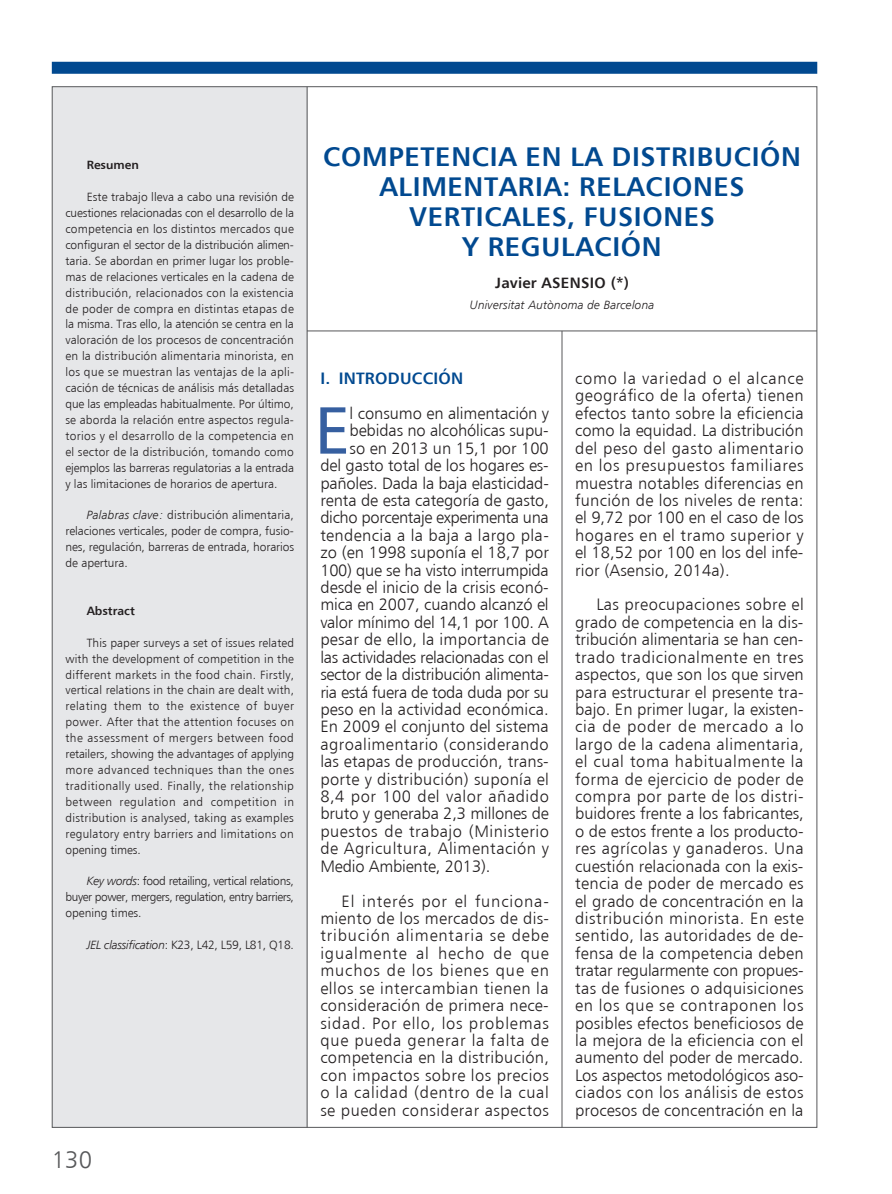
<style>
.page{position:relative;width:892px;height:1194px;background:#fff}
.page>*{position:absolute;margin:0;border:0;box-sizing:border-box;transform-origin:0 0}
.t1{font:66.6px "Humanist 777 BT Roman B";color:#365fa0}
.t2{font:27px "Humanist 777 BT Bold B";letter-spacing:.025em;color:#014990}
.t3{font:24px "Humanist 777 BT Light B";color:#57585a}
.t4{font:16.5px/17.4px "Humanist 777 BT Light B";letter-spacing:.005em;color:#231f20;text-align:justify}
.t5{font:16.5px "Humanist 777 BT Light B";letter-spacing:.03em;color:#231f20}
.t6{font:16.5px "Humanist 777 BT Light B";letter-spacing:-.02em;color:#231f20}
.t7{font:16.5px "Humanist 777 BT Light B";letter-spacing:-.015em;color:#231f20}
.t8{font:16.5px "Humanist 777 BT Bold B";color:#014990}
.t9{font:15px "Humanist 777 BT Bold B";letter-spacing:.01em;color:#231f20}
.t10{font:12px/15.9px "Humanist 777 BT Light B";color:#231f20;text-align:justify}
.t11{font:12px "Humanist 777 BT Light B";letter-spacing:-.02em;color:#231f20}
.t12{font:12px "Humanist 777 BT Light Italic B";letter-spacing:.01em;color:#231f20}
.t13{font:12px "Humanist 777 BT Bold B";color:#231f20}
.s1{font-family:"Humanist 777 BT Light Italic B"}
</style>
<div class="page">
<div style="left:52px;top:87px;width:255px;height:1040px;background:#e6e7e9"></div>
<div style="left:52px;top:62px;width:765px;height:12px;background:#014990"></div>
<hr style="left:307px;top:87px;width:1px;height:1040px;background:#57585a">
<hr style="left:562px;top:331px;width:1px;height:796px;background:#57585a">
<hr style="left:307px;top:330px;width:510px;height:1px;background:#57585a">
<p class="t13" style="left:87px;top:157px;width:54px">RESUMEN</p>
<p class="t10" style="left:65px;top:189px;width:230px;text-indent:21px">Este trabajo lleva a cabo una revisión de cuestiones relacionadas con el desarrollo de la competencia en los distintos mercados que configuran el sector de la distribución alimen&shy;taria. Se abordan en primer lugar los proble&shy;mas de relaciones verticales en la cadena de distribución, relacionados con la existencia de poder de compra en distintas etapas de la misma. Tras ello, la atención se centra en la valoración de los procesos de concentración en la distribución alimentaria minorista, en los que se muestran las ventajas de la apli&shy;cación de técnicas de análisis más detalladas que las empleadas habitualmente. Por último, se aborda la relación entre aspectos regula&shy;torios y el desarrollo de la competencia en el sector de la distribución, tomando como ejemplos las barreras regulatorias a la entrada y las limitaciones de horarios de apertura.</p>
<p class="t10" style="left:65px;top:507px;width:230px;text-indent:21px"><span class="s1">Palabras clave:</span> distribución alimentaria, relaciones verticales, poder de compra, fusio&shy;nes, regulación, barreras de entrada, horarios de apertura.</p>
<p class="t13" style="left:87px;top:603px;width:50px">ABSTRACT</p>
<p class="t10" style="left:65px;top:634px;width:230px;text-indent:21px">This paper surveys a set of issues related with the development of competition in the different markets in the food chain. Firstly, vertical relations in the chain are dealt with, relating them to the existence of buyer power. After that the attention focuses on the assessment of mergers between food retailers, showing the advantages of applying more advanced techniques than the ones traditionally used. Finally, the relationship between regulation and competition in distribution is analysed, taking as examples regulatory entry barriers and limitations on opening times.</p>
<p class="t10" style="left:65px;top:872px;width:230px;text-indent:21px"><span class="s1">Key words</span>: food retailing, vertical relations, buyer power, mergers, regulation, entry barriers, opening times.</p>
<p class="t11" style="left:87px;top:937px;width:209px"><span class="s1">JEL classification</span>: K23, L42, L59, L81, Q18.</p>
<h3 class="t3" style="left:52px;top:1144px;width:42px">130</h3>
<h2 class="t2" style="left:323px;top:139px;width:99px">COM PETENCIA</h2>
<h2 class="t2" style="left:526px;top:139px;width:101px">ENLADISTRI</h2>
<h2 class="t2" style="left:697px;top:139px;width:102px">BUCIÓN</h2>
<h2 class="t2" style="left:380px;top:169px;width:18px">ALIMENTARIA</h2>
<h2 class="t2" style="left:562px;top:169px;width:34px">: RELACIONES</h2>
<h2 class="t2" style="left:409px;top:199px;width:17px">VERTICALES</h2>
<h2 class="t2" style="left:567px;top:199px;width:49px">, FUSIONES</h2>
<h2 class="t2" style="left:463px;top:229px;width:43px">Y REGULACI</h2>
<h2 class="t2" style="left:621px;top:229px;width:38px">ÓN</h2>
<p class="t9" style="left:495px;top:273px;width:67px">JAVIER ASENSIO</p>
<p class="t9" style="left:611px;top:273px;width:20px">(*)</p>
<p class="t12" style="left:470px;top:297px;width:186px">Universitat Autònoma de Barcelona</p>
<p class="t8" style="left:320px;top:368px;width:35px">I. INTRODUCCI</p>
<p class="t8" style="left:439px;top:368px;width:24px">ÓN</p>
<h1 class="t1" style="left:315px;top:389px;width:37px">E</h1>
<p class="t4" style="left:350px;top:404px;width:201px">l consumo en alimentación y</p>
<p class="t4" style="left:350px;top:421px;width:201px">bebidas no alcohólicas supu-</p>
<p class="t4" style="left:350px;top:439px;width:201px">so en 2013 un 15,1 por 100</p>
<p class="t4" style="left:320px;top:456px;width:230px">del gasto total de los hogares es-</p>
<p class="t4" style="left:320px;top:473px;width:230px">pañoles. Dada la baja elasticidad-</p>
<p class="t4" style="left:320px;top:491px;width:230px">renta de esta categoría de gasto,</p>
<p class="t6" style="left:320px;top:507px;width:230px">dicho porcentaje experimenta una</p>
<p class="t4" style="left:320px;top:526px;width:230px">tendencia a la baja a largo pla-</p>
<p class="t4" style="left:320px;top:543px;width:230px">zo (en 1998 suponía el 18,7 por</p>
<p class="t7" style="left:320px;top:559px;width:230px">100) que se ha visto interrumpida</p>
<p class="t4" style="left:320px;top:578px;width:230px">desde el inicio de la crisis econó-</p>
<p class="t4" style="left:320px;top:595px;width:230px">mica en 2007, cuando alcanzó el</p>
<p class="t7" style="left:320px;top:612px;width:230px">valor mínimo del 14,1 por 100. A</p>
<p class="t4" style="left:320px;top:630px;width:230px">pesar de ello, la importancia de</p>
<p class="t6" style="left:320px;top:646px;width:230px">las actividades relacionadas con el</p>
<p class="t7" style="left:320px;top:664px;width:230px">sector de la distribución alimenta-</p>
<p class="t6" style="left:320px;top:681px;width:230px">ria está fuera de toda duda por su</p>
<p class="t4" style="left:320px;top:700px;width:230px">peso en la actividad económica.</p>
<p class="t4" style="left:320px;top:717px;width:230px">En 2009 el conjunto del sistema</p>
<p class="t5" style="left:320px;top:733px;width:230px">agroalimentario (considerando</p>
<p class="t4" style="left:320px;top:752px;width:230px">las etapas de producción, trans-</p>
<p class="t4" style="left:320px;top:769px;width:230px">porte y distribución) suponía el</p>
<p class="t5" style="left:320px;top:786px;width:230px">8,4 por 100 del valor añadido</p>
<p class="t4" style="left:320px;top:804px;width:230px">bruto y generaba 2,3 millones de</p>
<p class="t5" style="left:320px;top:820px;width:230px">puestos de trabajo (Ministerio</p>
<p class="t5" style="left:320px;top:838px;width:230px">de Agricultura, Alimentación y</p>
<p class="t4" style="left:320px;top:856px;width:172px">Medio Ambiente, 2013).</p>
<p class="t4" style="left:320px;top:891px;width:230px;text-indent:21px">El interés por el funciona&shy;miento de los mercados de dis&shy;tribución alimentaria se debe igualmente al hecho de que muchos de los bienes que en ellos se intercambian tienen la consideración de primera nece&shy;sidad. Por ello, los problemas que pueda generar la falta de competencia en la distribución, con impactos sobre los precios o la calidad (dentro de la cual se pueden considerar aspectos</p>
<p class="t4" style="left:575px;top:369px;width:230px">como la variedad o el alcance geográfico de la oferta) tienen efectos tanto sobre la eficiencia como la equidad. La distribución del peso del gasto alimentario en los presupuestos familiares muestra notables diferencias en función de los niveles de renta: el 9,72 por 100 en el caso de los hogares en el tramo superior y el 18,52 por 100 en los del infe&shy;rior (Asensio, 2014a).</p>
<p class="t4" style="left:575px;top:595px;width:230px;text-indent:21px">Las preocupaciones sobre el grado de competencia en la dis&shy;tribución alimentaria se han cen&shy;trado tradicionalmente en tres aspectos, que son los que sirven para estructurar el presente tra&shy;bajo. En primer lugar, la existen&shy;cia de poder de mercado a lo largo de la cadena alimentaria, el cual toma habitualmente la forma de ejercicio de poder de compra por parte de los distri&shy;buidores frente a los fabricantes, o de estos frente a los producto&shy;res agrícolas y ganaderos. Una cuestión relacionada con la exis&shy;tencia de poder de mercado es el grado de concentración en la distribución minorista. En este sentido, las autoridades de de&shy;fensa de la competencia deben tratar regularmente con propues&shy;tas de fusiones o adquisiciones en los que se contraponen los posibles efectos beneficiosos de la mejora de la eficiencia con el aumento del poder de mercado.<br>Los aspectos metodológicos aso&shy;ciados con los análisis de estos procesos de concentración en la</p>
</div>
